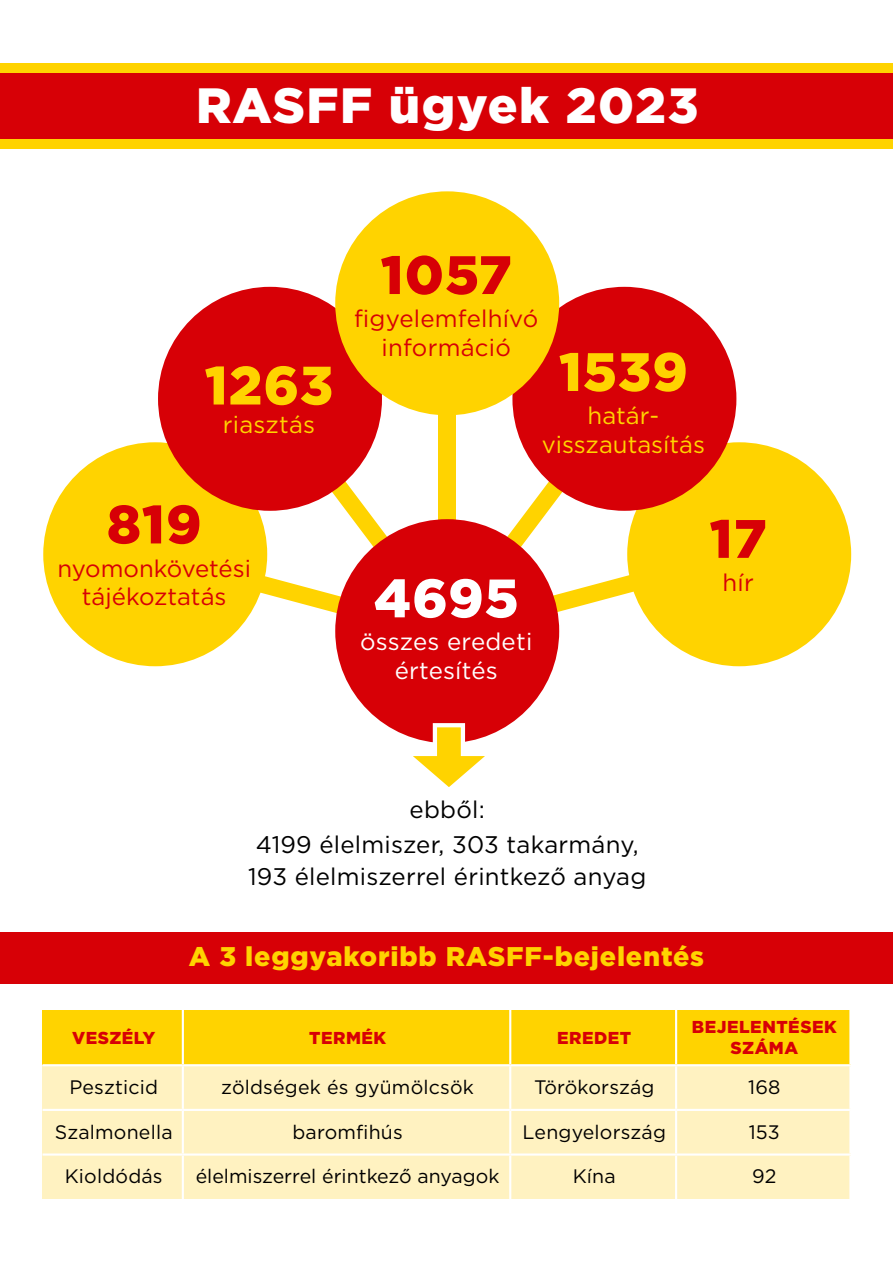
<style>
.page{position:relative;width:893px;height:1263px;background:#fff}
.page>*{position:absolute;margin:0;border:0;box-sizing:border-box;transform-origin:0 0}
.t1{font:900 54px "Gotham";letter-spacing:.02em;color:#d70006}
.t2{font:900 54px "Gotham";letter-spacing:.015em;color:#ffd300}
.t3{font:900 54px "Gotham";color:#fff}
.t4{font:900 49.5px "Gotham";letter-spacing:.03em;color:#fff}
.t5{font:900 27px "Gotham";letter-spacing:.03em;color:#ffd300}
.t6{font:24px/35.7px "Gotham";letter-spacing:.01em;color:#000;text-align:center}
.t7{font:24px/28.8px "Gotham";color:#d70006;text-align:center}
.t8{font:24px/28.8px "Gotham";color:#ffd300;text-align:center}
.t9{font:24px/28.8px "Gotham";letter-spacing:.01em;color:#fff;text-align:center}
.t10{font:19.5px "Gotham";letter-spacing:.01em;color:#000}
.t11{font:900 17.25px/20.7px "Gotham";letter-spacing:.03em;color:#d70006;text-align:center}
</style>
<div class="page">
<div style="left:1px;top:64px;width:892px;height:85px;background:#d70006"></div>
<div style="left:1px;top:139px;width:892px;height:10px;background:#ffd300"></div>
<div style="left:0;top:933px;width:893px;height:51px;background:#d70006"></div>
<div style="left:1px;top:64px;width:892px;height:9px;background:#ffd300"></div>
<svg style="left:266px;top:395px;width:161px;height:151px"></svg>
<svg style="left:427px;top:395px;width:201px;height:258px"></svg>
<div style="left:439px;top:409px;width:17px;height:193px;background:#ffd300"></div>
<svg style="left:218px;top:546px;width:458px;height:101px"></svg>
<div style="left:43px;top:442px;width:224px;height:224px;background:#ffd300;border-radius:50%"></div>
<div style="left:335px;top:519px;width:224px;height:224px;background:#d70006;border-radius:50%"></div>
<div style="left:627px;top:442px;width:224px;height:224px;background:#ffd300;border-radius:50%"></div>
<div style="left:512px;top:287px;width:224px;height:224px;background:#d70006;border-radius:50%"></div>
<div style="left:158px;top:287px;width:224px;height:224px;background:#d70006;border-radius:50%"></div>
<div style="left:335px;top:191px;width:224px;height:224px;background:#ffd300;border-radius:50%"></div>
<svg style="left:396px;top:723px;width:106px;height:64px"></svg>
<div style="left:43px;top:1010px;width:140px;height:55px;background:#ffd300"></div>
<div style="left:183px;top:1010px;width:327px;height:55px;background:#ffd300"></div>
<div style="left:510px;top:1010px;width:166px;height:55px;background:#ffd300"></div>
<div style="left:676px;top:1010px;width:174px;height:55px;background:#ffd300"></div>
<div style="left:43px;top:1065px;width:140px;height:45px;background:#fff2c1"></div>
<div style="left:183px;top:1065px;width:327px;height:45px;background:#fff2c1"></div>
<div style="left:510px;top:1065px;width:166px;height:45px;background:#fff2c1"></div>
<div style="left:676px;top:1065px;width:174px;height:45px;background:#fff2c1"></div>
<div style="left:43px;top:1110px;width:140px;height:44px;background:#fff2c1"></div>
<div style="left:183px;top:1110px;width:327px;height:44px;background:#fff2c1"></div>
<div style="left:510px;top:1110px;width:166px;height:44px;background:#fff2c1"></div>
<div style="left:676px;top:1110px;width:174px;height:44px;background:#fff2c1"></div>
<div style="left:43px;top:1154px;width:140px;height:45px;background:#fff2c1"></div>
<div style="left:183px;top:1154px;width:327px;height:45px;background:#fff2c1"></div>
<div style="left:510px;top:1154px;width:166px;height:45px;background:#fff2c1"></div>
<div style="left:676px;top:1154px;width:174px;height:45px;background:#fff2c1"></div>
<hr style="left:182px;top:1010px;width:2px;height:54px;background:#fff">
<hr style="left:509px;top:1010px;width:2px;height:54px;background:#fff">
<hr style="left:675px;top:1010px;width:2px;height:54px;background:#fff">
<hr style="left:849px;top:1010px;width:2px;height:54px;background:#fff">
<hr style="left:43px;top:1064px;width:140px;height:2px;background:#fff">
<hr style="left:183px;top:1064px;width:327px;height:2px;background:#fff">
<hr style="left:182px;top:1066px;width:2px;height:43px;background:#fff">
<hr style="left:510px;top:1064px;width:166px;height:2px;background:#fff">
<hr style="left:509px;top:1066px;width:2px;height:43px;background:#fff">
<hr style="left:676px;top:1064px;width:175px;height:2px;background:#fff">
<hr style="left:675px;top:1066px;width:2px;height:43px;background:#fff">
<hr style="left:849px;top:1066px;width:2px;height:43px;background:#fff">
<hr style="left:43px;top:1109px;width:140px;height:2px;background:#fff">
<hr style="left:183px;top:1109px;width:327px;height:2px;background:#fff">
<hr style="left:182px;top:1111px;width:2px;height:42px;background:#fff">
<hr style="left:510px;top:1109px;width:166px;height:2px;background:#fff">
<hr style="left:509px;top:1111px;width:2px;height:42px;background:#fff">
<hr style="left:676px;top:1109px;width:175px;height:2px;background:#fff">
<hr style="left:675px;top:1111px;width:2px;height:42px;background:#fff">
<hr style="left:849px;top:1111px;width:2px;height:42px;background:#fff">
<hr style="left:43px;top:1153px;width:140px;height:2px;background:#fff">
<hr style="left:183px;top:1153px;width:327px;height:2px;background:#fff">
<hr style="left:182px;top:1155px;width:2px;height:44px;background:#fff">
<hr style="left:510px;top:1153px;width:166px;height:2px;background:#fff">
<hr style="left:509px;top:1155px;width:2px;height:44px;background:#fff">
<hr style="left:676px;top:1153px;width:175px;height:2px;background:#fff">
<hr style="left:675px;top:1155px;width:2px;height:44px;background:#fff">
<hr style="left:849px;top:1155px;width:2px;height:44px;background:#fff">
<p class="t4" style="left:196px;top:71px;width:504px">RASFF ügyek 2023</p>
<p class="t2" style="left:205px;top:348px;width:130px">1263</p>
<p class="t8" style="left:223px;top:410px;width:94px">riasztás</p>
<p class="t1" style="left:107px;top:487px;width:96px">819</p>
<p class="t7" style="left:57px;top:553px;width:195px">nyomonkövetési tájékoztatás</p>
<p class="t1" style="left:381px;top:238px;width:133px">1057</p>
<p class="t7" style="left:354px;top:304px;width:186px">fgyelemfelhívó információ</p>
<p class="t2" style="left:559px;top:335px;width:130px">1539</p>
<p class="t8" style="left:542px;top:401px;width:165px">határ&shy;visszautasítás</p>
<p class="t3" style="left:374px;top:561px;width:146px">4695</p>
<p class="t9" style="left:360px;top:627px;width:174px">összes eredeti értesítés</p>
<p class="t1" style="left:710px;top:501px;width:59px">17</p>
<p class="t7" style="left:723px;top:567px;width:33px">hír</p>
<h1 class="t6" style="left:256px;top:791px;width:384px">ebből:<br>4199 élelmiszer, 303 takarmány,</h1>
<h1 class="t6" style="left:248px;top:858px;width:400px">193 élelmiszerrel érintkező anyag</h1>
<p class="t5" style="left:189px;top:938px;width:517px">A 3 leggyakoribb RASFF-bejelentés</p>
<p class="t11" style="left:72px;top:1027px;width:85px">VESZÉLY</p>
<p class="t11" style="left:309px;top:1027px;width:78px">TERMÉK</p>
<p class="t11" style="left:557px;top:1027px;width:76px">EREDET</p>
<p class="t11" style="left:692px;top:1017px;width:146px">BEJELENTÉSEK<br>SZÁMA</p>
<p class="t10" style="left:69px;top:1074px;width:90px">Peszticid</p>
<p class="t10" style="left:221px;top:1074px;width:254px">zöldségek és gyümölcsök</p>
<p class="t10" style="left:534px;top:1074px;width:122px">Törökország</p>
<p class="t10" style="left:748px;top:1074px;width:34px">168</p>
<p class="t10" style="left:55px;top:1119px;width:119px">Szalmonella</p>
<p class="t10" style="left:292px;top:1119px;width:112px">baromfhús</p>
<p class="t10" style="left:522px;top:1119px;width:145px">Lengyelország</p>
<p class="t10" style="left:749px;top:1119px;width:33px">153</p>
<p class="t10" style="left:65px;top:1164px;width:99px">Kioldódás</p>
<p class="t10" style="left:196px;top:1164px;width:305px">élelmiszerrel érintkező anyagok</p>
<p class="t10" style="left:573px;top:1164px;width:45px">Kína</p>
<p class="t10" style="left:752px;top:1164px;width:26px">92</p>
</div>
